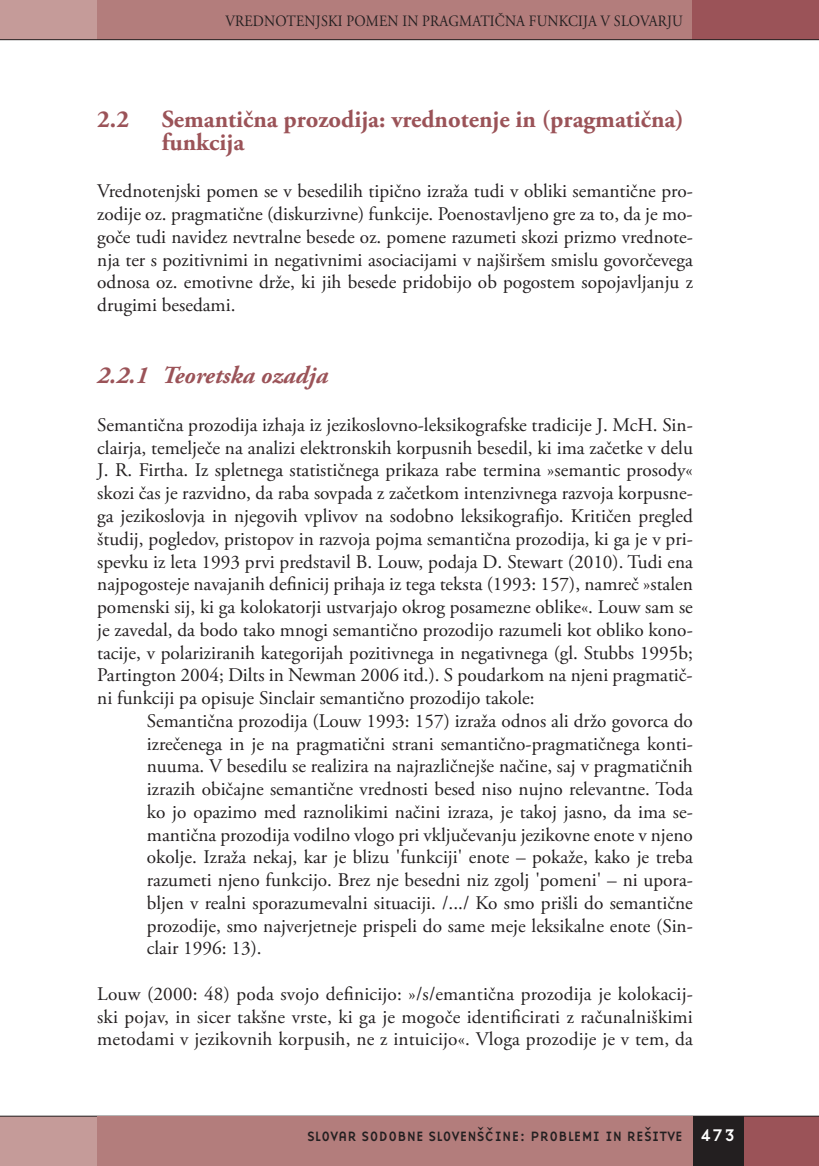
<style>
.page{position:relative;width:819px;height:1166px;background:#fff}
.page>*{position:absolute;margin:0;border:0;box-sizing:border-box;transform-origin:0 0}
.t1{font:700 24.5px/22.8px "Adobe Garamond Pro";color:#9b5358}
.t2{font:italic 700 24.5px "Adobe Garamond Pro";color:#9b5358}
.t3{font:19.25px/22.8px "Adobe Garamond Pro";letter-spacing:-.005em;color:#231f20;text-align:justify}
.t4{font:15.75px "Adobe Garamond Pro";letter-spacing:.015em;color:#231f20;scale:.9 1}
.t5{font:14px "Base Nine";color:#231f20}
.s1{font-size:17.5px;color:#fff}
</style>
<div class="page">
<div style="left:97px;top:0;width:596px;height:40px;background:#b37d7c"></div>
<div style="left:743px;top:1116px;width:75px;height:50px;background:#9b5358"></div>
<div style="left:0;top:1116px;width:97px;height:50px;background:#c59b99"></div>
<div style="left:692px;top:1116px;width:51px;height:50px;background:#231f20"></div>
<div style="left:0;top:0;width:97px;height:40px;background:#c59b99"></div>
<div style="left:692px;top:0;width:124px;height:40px;background:#9b5358"></div>
<hr style="left:0;top:39px;width:818px;height:1px;background:#231f20">
<hr style="left:0;top:1116px;width:818px;height:1px;background:#231f20">
<div style="left:97px;top:1116px;width:595px;height:50px;background:#b37d7c"></div>
<p class="t4" style="left:225px;top:11px;width:510px">VREDNOTENJSKI POMEN IN PRAGMATIČNA FUNKCIJA V SLOVARJU</p>
<p class="t1" style="left:97px;top:108px;width:33px">2.2</p>
<p class="t1" style="left:162px;top:108px;width:523px">Semantična prozodija: vrednotenje in (pragmatična) funkcija</p>
<p class="t3" style="left:97px;top:180px;width:597px">Vrednotenjski pomen se v besedilih tipično izraža tudi v obliki semantične pro&shy;zodije oz. pragmatične (diskurzivne) funkcije. Poenostavljeno gre za to, da je mo&shy;goče tudi navidez nevtralne besede oz. pomene razumeti skozi prizmo vrednote&shy;nja ter s pozitivnimi in negativnimi asociacijami v najširšem smislu govorčevega odnosa oz. emotivne drže, ki jih besede pridobijo ob pogostem sopojavljanju z drugimi besedami.</p>
<p class="t2" style="left:97px;top:361px;width:232px">2.2.1 Teoretska ozadja</p>
<p class="t3" style="left:97px;top:414px;width:597px">Semantična prozodija izhaja iz jezikoslovno-leksikografske tradicije J. McH. Sin&shy;clairja, temelječe na analizi elektronskih korpusnih besedil, ki ima začetke v delu J. R. Firtha. Iz spletnega statističnega prikaza rabe termina »semantic prosody« skozi čas je razvidno, da raba sovpada z začetkom intenzivnega razvoja korpusne&shy;ga jezikoslovja in njegovih vplivov na sodobno leksikografijo. Kritičen pregled študij, pogledov, pristopov in razvoja pojma semantična prozodija, ki ga je v pri&shy;spevku iz leta 1993 prvi predstavil B. Louw, podaja D. Stewart (2010). Tudi ena najpogosteje navajanih definicij prihaja iz tega teksta (1993: 157), namreč »stalen pomenski sij, ki ga kolokatorji ustvarjajo okrog posamezne oblike«. Louw sam se je zavedal, da bodo tako mnogi semantično prozodijo razumeli kot obliko kono&shy;tacije, v polariziranih kategorijah pozitivnega in negativnega (gl. Stubbs 1995b; Partington 2004; Dilts in Newman 2006 itd.). S poudarkom na njeni pragmatič&shy;ni funkciji pa opisuje Sinclair semantično prozodijo takole:</p>
<p class="t3" style="left:147px;top:710px;width:547px">Semantična prozodija (Louw 1993: 157) izraža odnos ali držo govorca do izrečenega in je na pragmatični strani semantično-pragmatičnega konti&shy;nuuma. V besedilu se realizira na najrazličnejše načine, saj v pragmatičnih izrazih običajne semantične vrednosti besed niso nujno relevantne. Toda ko jo opazimo med raznolikimi načini izraza, je takoj jasno, da ima se&shy;mantična prozodija vodilno vlogo pri vključevanju jezikovne enote v njeno okolje. Izraža nekaj, kar je blizu 'funkciji' enote – pokaže, kako je treba razumeti njeno funkcijo. Brez nje besedni niz zgolj 'pomeni' – ni upora&shy;bljen v realni sporazumevalni situaciji. /.../ Ko smo prišli do semantične prozodije, smo najverjetneje prispeli do same meje leksikalne enote (Sin&shy;clair 1996: 13).</p>
<p class="t3" style="left:97px;top:983px;width:597px">Louw (2000: 48) poda svojo definicijo: »/s/emantična prozodija je kolokacij&shy;ski pojav, in sicer takšne vrste, ki ga je mogoče identificirati z računalniškimi metodami v jezikovnih korpusih, ne z intuicijo«. Vloga prozodije je v tem, da</p>
<p class="t5" style="left:307px;top:1126px;width:430px">SLOVAR SODOBNE SLOVENŠCˇINE: PROBLEMI IN REŠITVE <span class="s1">473</span></p>
</div>
